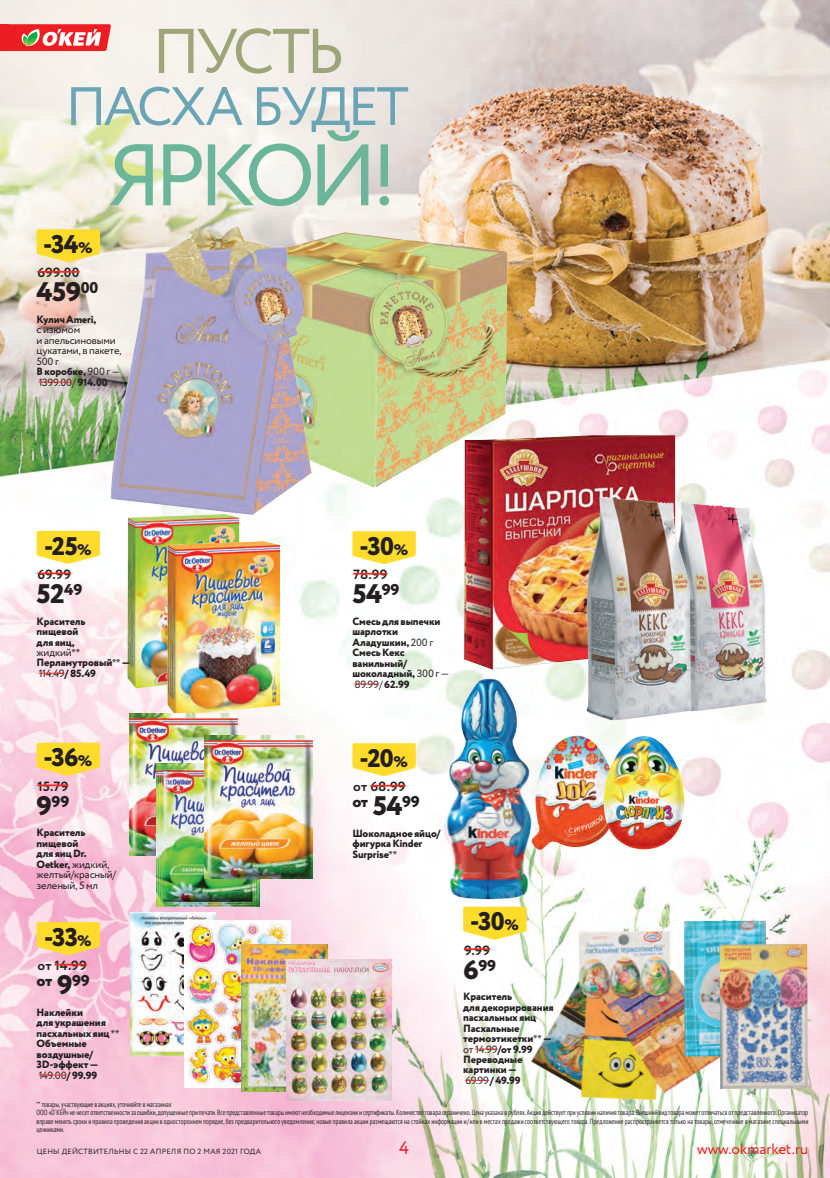
<style>
.page{position:relative;width:830px;height:1178px;background:#fff}
.page>*{position:absolute;margin:0;border:0;box-sizing:border-box;transform-origin:0 0}
.t1{font:87px "Circe";letter-spacing:-.09em;color:#6bb69a}
.t2{font:63px "Circe";letter-spacing:-.06em;color:#9ea679}
.t3{font:54px "Circe";letter-spacing:-.06em;color:#6ba5b5}
.t4{font:800 26.85px "Circe";letter-spacing:-.02em;color:#231f20;scale:1.04 1}
.t5{font:800 25.5px "Circe";letter-spacing:-.03em;color:#231f20}
.t6{font:18px "Circe";color:#ee1d23}
.t7{font:800 15.6px "Circe";letter-spacing:-.02em;color:#231f20;scale:1.04 1}
.t8{font:15px "Circe";color:#ee1d23}
.t9{font:700 13.35px "Circe";letter-spacing:.02em;color:#231f20;scale:1.04 1}
.t10{font:800 10.5px/10.5px "Circe";letter-spacing:-.01em;color:#231f20}
.t11{font:10.5px/10.5px "Circe";letter-spacing:-.015em;color:#231f20}
.t12{font:condensed 7.5px/8.4px "PT Sans";letter-spacing:.005em;color:#231f20;scale:.9 1}
.t13{font:7.5px "Circe";letter-spacing:.03em;color:#231f20}
.s1{font-size:15.3px}
.s2{font-weight:800}
.s3{font-weight:400}
.s4{font-family:"Myriad Pro";font-weight:400}
.s5{font-size:26.85px}
</style>
<div class="page">
<img style="left:0;top:0;width:829px;height:1178px">
<div style="left:0;top:24px;width:9px;height:27px;background:#ee1d23"></div>
<svg style="left:9px;top:24px;width:102px;height:27px"></svg>
<img style="left:339px;top:218px;width:171px;height:298px">
<img style="left:99px;top:218px;width:240px;height:306px">
<hr style="left:39px;top:382px;width:33px;height:1px;background:#ed2d22">
<hr style="left:37px;top:271px;width:43px;height:2px;background:#ed2d22">
<svg style="left:37px;top:229px;width:63px;height:33px;background:#fddd42"></svg>
<img style="left:127px;top:514px;width:112px;height:174px">
<img style="left:167px;top:541px;width:112px;height:175px">
<svg style="left:39px;top:673px;width:26px;height:1px"></svg>
<hr style="left:37px;top:572px;width:34px;height:2px;background:#ed2d22">
<svg style="left:37px;top:531px;width:63px;height:33px;background:#fee046"></svg>
<img style="left:130px;top:713px;width:108px;height:143px">
<img style="left:157px;top:763px;width:103px;height:143px">
<img style="left:205px;top:736px;width:107px;height:142px">
<hr style="left:37px;top:784px;width:31px;height:2px;background:#ed2d22">
<svg style="left:37px;top:743px;width:63px;height:33px;background:#fed942"></svg>
<img style="left:464px;top:435px;width:210px;height:234px">
<img style="left:701px;top:494px;width:74px;height:227px">
<img style="left:573px;top:488px;width:128px;height:243px">
<svg style="left:354px;top:684px;width:24px;height:1px"></svg>
<hr style="left:353px;top:573px;width:34px;height:2px;background:#ed2d22">
<svg style="left:352px;top:531px;width:63px;height:33px;background:#fee046"></svg>
<img style="left:530px;top:917px;width:205px;height:200px">
<img style="left:683px;top:921px;width:83px;height:135px">
<img style="left:719px;top:944px;width:88px;height:145px">
<svg style="left:475px;top:1049px;width:22px;height:1px"></svg>
<svg style="left:465px;top:1080px;width:24px;height:1px"></svg>
<hr style="left:464px;top:948px;width:26px;height:2px;background:#ed2d22">
<svg style="left:463px;top:907px;width:63px;height:32px;background:#fedf41"></svg>
<img style="left:131px;top:912px;width:84px;height:149px">
<img style="left:185px;top:920px;width:106px;height:167px">
<img style="left:242px;top:944px;width:85px;height:147px">
<img style="left:286px;top:959px;width:105px;height:141px">
<svg style="left:39px;top:1074px;width:28px;height:1px"></svg>
<hr style="left:55px;top:964px;width:32px;height:1px;background:#ed2d22">
<svg style="left:37px;top:922px;width:63px;height:33px;background:#fdd840"></svg>
<img style="left:538px;top:736px;width:65px;height:114px">
<img style="left:603px;top:736px;width:81px;height:114px">
<img style="left:445px;top:675px;width:93px;height:225px">
<hr style="left:370px;top:785px;width:35px;height:1px;background:#ed2d22">
<svg style="left:352px;top:743px;width:63px;height:33px;background:#fee046"></svg>
<h2 class="t2" style="left:152px;top:10px;width:193px">ПУСТЬ</h2>
<h3 class="t3" style="left:65px;top:71px;width:344px">ПАСХА БУДЕТ</h3>
<h1 class="t1" style="left:108px;top:118px;width:291px">ЯРКОЙ!</h1>
<h3 class="t5" style="left:43px;top:227px;width:51px">-34<span class="s1">%</span></h3>
<h3 class="t9" style="left:37px;top:264px;width:42px">699.00</h3>
<h3 class="t4" style="left:37px;top:274px;width:61px">459<sup>00</sup></h3>
<h3 class="t10" style="left:37px;top:315px;width:61px">Кулич Ameri,</h3>
<h3 class="t11" style="left:37px;top:325px;width:86px">с изюмом<br>и апельсиновыми цукатами, в пакете,<br>500 г<br><span class="s2">В коробке,</span> 900 г —<br>1399.00/ <span class="s2">914.00</span></h3>
<h3 class="t5" style="left:44px;top:528px;width:49px">-25<span class="s1">%</span></h3>
<h3 class="t9" style="left:37px;top:565px;width:34px">69.99</h3>
<h3 class="t4" style="left:37px;top:575px;width:46px">52<sup>49</sup></h3>
<h3 class="t10" style="left:37px;top:616px;width:95px">Краситель<br>пищевой<br>для яиц,<br><span class="s3">жидкий</span><span class="s4">**<br></span>Перламутровый<span class="s4">**</span> —<br><span class="s3">114.49</span>/ 85.49</h3>
<h3 class="t5" style="left:43px;top:740px;width:50px">-36<span class="s1">%</span></h3>
<h3 class="t9" style="left:37px;top:777px;width:31px">15.79</h3>
<h3 class="t7" style="left:37px;top:791px;width:33px"><span class="s5">9</span>99</h3>
<h3 class="t11" style="left:37px;top:828px;width:81px"><span class="s2">Краситель пищевой<br>для яиц Dr.<br>Oetker,</span> жидкий, желтый/красный/ зеленый, 5 мл</h3>
<h3 class="t5" style="left:44px;top:920px;width:49px">-33<span class="s1">%</span></h3>
<h3 class="t9" style="left:37px;top:957px;width:49px">от 14.99</h3>
<h3 class="t7" style="left:37px;top:970px;width:53px">от <span class="s5">9</span>99</h3>
<h3 class="t10" style="left:37px;top:1007px;width:84px">Наклейки<br>для украшения пасхальных яиц <span class="s4">**<br></span>Объемные воздушные/<br>3D-эффект —<br><span class="s3">149.00</span>/ 99.99</h3>
<h3 class="t5" style="left:359px;top:529px;width:50px">-30<span class="s1">%</span></h3>
<h3 class="t9" style="left:353px;top:566px;width:34px">78.99</h3>
<h3 class="t4" style="left:352px;top:576px;width:47px">54<sup>99</sup></h3>
<h3 class="t10" style="left:352px;top:617px;width:98px">Смесь для выпечки шарлотки<br>Аладушкин, <span class="s3">200 г<br></span>Смесь Кекс ванильный/ шоколадный, <span class="s3">300 г —<br>89.99/</span> 62.99</h3>
<h3 class="t5" style="left:359px;top:741px;width:50px">-20<span class="s1">%</span></h3>
<h3 class="t9" style="left:353px;top:778px;width:52px">от 68.99</h3>
<h3 class="t7" style="left:352px;top:791px;width:66px">от <span class="s5">54</span>99</h3>
<h3 class="t10" style="left:352px;top:828px;width:90px">Шоколадное яйцо/ фигурка Kinder<br>Surprise<span class="s4">**</span></h3>
<h3 class="t5" style="left:470px;top:904px;width:50px">-30<span class="s1">%</span></h3>
<h3 class="t9" style="left:464px;top:941px;width:27px">9.99</h3>
<h3 class="t7" style="left:463px;top:955px;width:33px"><span class="s5">6</span>99</h3>
<h3 class="t10" style="left:463px;top:992px;width:92px">Краситель<br>для декорирования пасхальных яиц<br>Пасхальные термоэтикетки<span class="s4">**</span> — <span class="s3">от 14.99</span>/от 9.99<br>Переводные картинки —<br><span class="s3">69.99</span>/ 49.99</h3>
<p class="t12" style="left:37px;top:1100px;width:858px">** товары, участвующие в акциях, уточняйте в магазинах<br>ООО «О´КЕЙ» не несет ответственности за ошибки, допущенные при печати. Все представленные товары имеют необходимые лицензии и сертификаты. Количество товара ограничено. Цена указана в рублях. Акция действует при условии наличия товара. Внешний вид товара может отличаться от представленного. Организатор вправе менять сроки и правила проведения акции в одностороннем порядке, без предварительного уведомления; новые правила акции размещаются на стойках информации и/или в местах продажи соответствующего товара. Предложение распространяется только на товары, отмеченные в магазине специальными ценниками.</p>
<p class="t13" style="left:37px;top:1146px;width:226px">ЦЕНЫ ДЕЙСТВИТЕЛЬНЫ С 22 АПРЕЛЯ ПО 2 МАЯ 2021 ГОДА</p>
<h3 class="t6" style="left:399px;top:1135px;width:11px">4</h3>
<h3 class="t8" style="left:696px;top:1139px;width:113px">www.okmarket.ru</h3>
</div>
